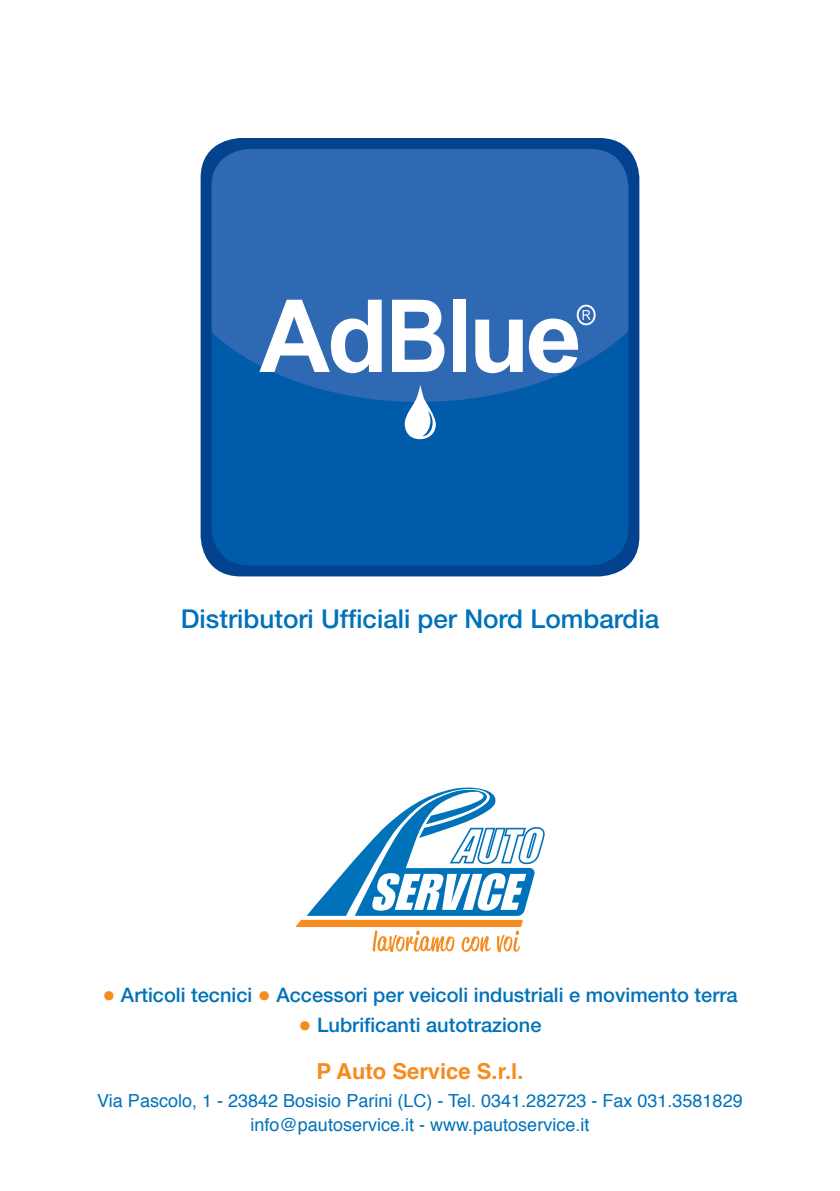
<style>
.page{position:relative;width:840px;height:1191px;background:#fff}
.page>*{position:absolute;margin:0;border:0;box-sizing:border-box;transform-origin:0 0}
.t1{font:500 26px "Helvetica Neue";color:#0072ba}
.t2{font:700 22px "Helvetica";color:#f68b1f}
.t3{font:500 20px "Helvetica Neue";color:#0072ba}
.t4{font:18px/24px "Helvetica";color:#0072ba;text-align:center}
.s1{font-size:26px;color:#f68b1f}
</style>
<div class="page">
<svg style="left:295px;top:787px;width:250px;height:165px"></svg>
<div style="left:200px;top:138px;width:439px;height:438px;background:#03428e;border-radius:40px"></div>
<div style="left:211px;top:149px;width:417px;height:416px;background:#005baa;border-radius:38px"></div>
<svg style="left:211px;top:149px;width:417px;height:253px;background:#2b67b1"></svg>
<svg style="left:259px;top:300px;width:122px;height:73px;background:#92b0d7"></svg>
<svg style="left:392px;top:300px;width:52px;height:72px;background:#bed0e7"></svg>
<div style="left:453px;top:300px;width:13px;height:72px;background:#fff"></div>
<svg style="left:475px;top:320px;width:47px;height:53px;background:#b1c7e2"></svg>
<svg style="left:528px;top:305px;width:67px;height:68px;background:#80a4d0"></svg>
<svg style="left:404px;top:385px;width:31px;height:54px"></svg>
<h1 class="t1" style="left:181px;top:603px;width:479px">Distributori Ufficiali per Nord Lombardia</h1>
<p class="t3" style="left:102px;top:983px;width:636px"><span class="s1">•</span> Articoli tecnici <span class="s1">•</span> Accessori per veicoli industriali e movimento terra</p>
<p class="t3" style="left:298px;top:1013px;width:244px"><span class="s1">•</span> Lubrificanti autotrazione</p>
<p class="t2" style="left:316px;top:1053px;width:208px">P Auto Service S.r.l.</p>
<p class="t4" style="left:97px;top:1089px;width:646px">Via Pascolo, 1 - 23842 Bosisio Parini (LC) - Tel. 0341.282723 - Fax 031.3581829 info@pautoservice.it - www.pautoservice.it</p>
</div>
